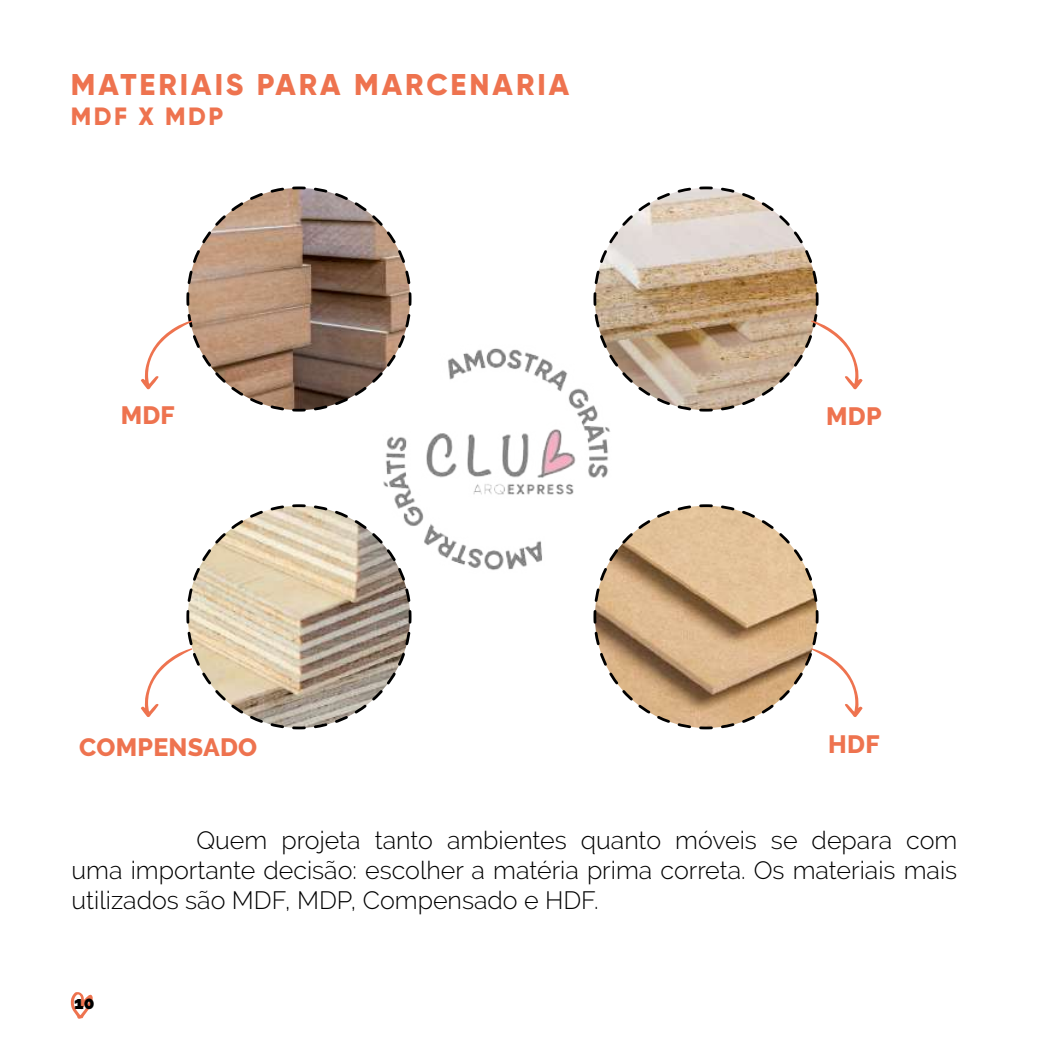
<style>
.page{position:relative;width:1063px;height:1063px;background:#fff}
.page>*{position:absolute;margin:0;border:0;box-sizing:border-box;transform-origin:0 0}
.t1{font:800 30px "Gilroy";letter-spacing:.1em;color:#ee734f}
.t2{font:300 25px/30px "Raleway";color:#000;text-align:justify}
.t3{font:800 25px "Raleway";letter-spacing:.01em;color:#ee734f}
.t4{font:800 25px "Gilroy";letter-spacing:.1em;color:#ee734f}
.t5{font:900 17.5px "Raleway";color:#000}
</style>
<div class="page">
<svg style="left:71px;top:992px;width:22px;height:27px"></svg>
<svg style="left:593px;top:186px;width:226px;height:226px"></svg>
<svg style="left:186px;top:504px;width:226px;height:226px"></svg>
<svg style="left:186px;top:186px;width:226px;height:226px"></svg>
<svg style="left:593px;top:504px;width:226px;height:226px"></svg>
<svg style="left:141px;top:312px;width:150px;height:100px"></svg>
<svg style="left:141px;top:630px;width:150px;height:100px"></svg>
<svg style="left:719px;top:307px;width:144px;height:105px"></svg>
<svg style="left:719px;top:625px;width:144px;height:105px"></svg>
<img style="left:382px;top:344px;width:230px;height:230px">
<p class="t1" style="left:71px;top:65px;width:500px">MATERIAIS PARA MARCENARIA</p>
<p class="t4" style="left:71px;top:100px;width:154px">MDF X MDP</p>
<p class="t3" style="left:121px;top:401px;width:56px">MDF</p>
<p class="t3" style="left:79px;top:733px;width:180px">COMPENSADO</p>
<p class="t3" style="left:826px;top:402px;width:57px">MDP</p>
<p class="t3" style="left:828px;top:730px;width:53px">HDF</p>
<p class="t2" style="left:72px;top:825px;width:887px;text-indent:125px">Quem projeta tanto ambientes quanto móveis se depara com uma importante decisão: escolher a matéria prima correta. Os materiais mais utilizados são MDF, MDP, Compensado e HDF.</p>
<p class="t5" style="left:74px;top:992px;width:22px">10</p>
</div>
